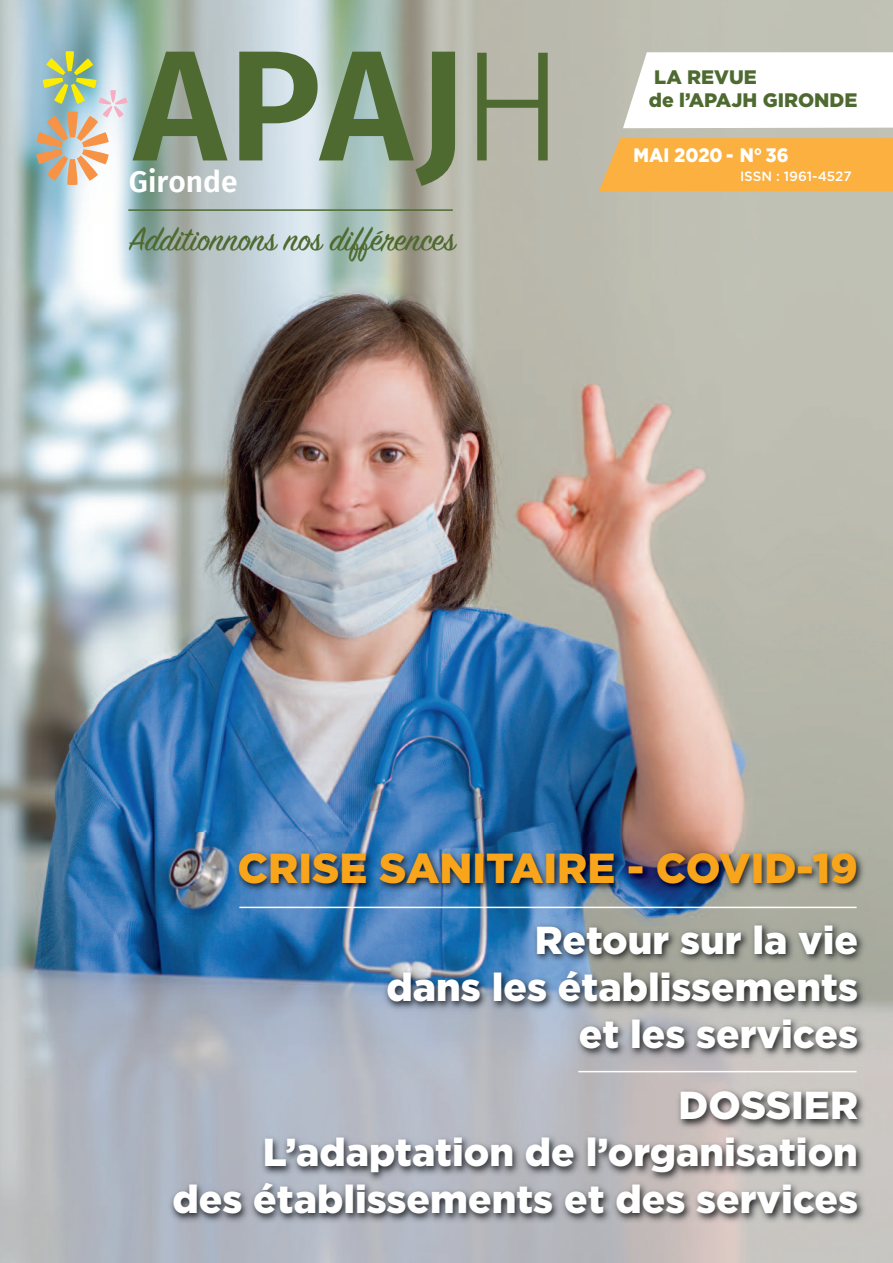
<style>
.page{position:relative;width:893px;height:1263px;background:#fff}
.page>*{position:absolute;margin:0;border:0;box-sizing:border-box;transform-origin:0 0}
.t1{font:600 157.2px "Fira Sans";color:#4e6a30}
.t2{font:900 42px "Gotham";color:#f9a51b}
.t3{font:900 39px/46.8px "Gotham";color:#fff;text-align:right}
.t4{font:37.05px "Sign Painter House Script";color:#4e6a30}
.t5{font:600 29.85px "Fira Sans";color:#fff}
.t6{font:900 19.5px/23.4px "Gotham";color:#4e6a30}
.t7{font:900 19.5px "Gotham";color:#fff;scale:.92 1}
.t8{font:500 13.5px "Gotham";color:#fff}
.s1{font-weight:300}
</style>
<div class="page">
<img style="left:0;top:0;width:893px;height:833px">
<svg style="left:623px;top:52px;width:270px;height:76px"></svg>
<div style="left:599px;top:138px;width:294px;height:53px;background:#fbb03f"></div>
<img style="left:0;top:833px;width:893px;height:430px">
<svg style="left:36px;top:51px;width:91px;height:134px;background:#c6c7b1"></svg>
<hr style="left:128px;top:209px;width:325px;height:2px;background:#4e6a30">
<hr style="left:578px;top:1071px;width:279px;height:1px;background:#fff">
<hr style="left:239px;top:907px;width:618px;height:1px;background:#fff">
<h1 class="t1" style="left:134px;top:44px;width:433px">APAJ<span class="s1">H</span></h1>
<p class="t5" style="left:129px;top:170px;width:110px">Gironde</p>
<p class="t4" style="left:129px;top:216px;width:328px">Additionnons nos différences</p>
<p class="t6" style="left:649px;top:67px;width:210px">LA REVUE<br>de l’APAJH GIRONDE</p>
<p class="t7" style="left:634px;top:148px;width:170px">MAI 2020 - N° 36</p>
<p class="t8" style="left:740px;top:172px;width:113px">ISSN : 1961-4527</p>
<p class="t2" style="left:238px;top:854px;width:622px">CRISE SANITAIRE - COVID-19</p>
<p class="t3" style="left:386px;top:920px;width:473px">Retour sur la vie<br>dans les établissements et les services</p>
<p class="t3" style="left:172px;top:1085px;width:687px">DOSSIER<br>L’adaptation de l’organisation<br>des établissements et des services</p>
</div>
